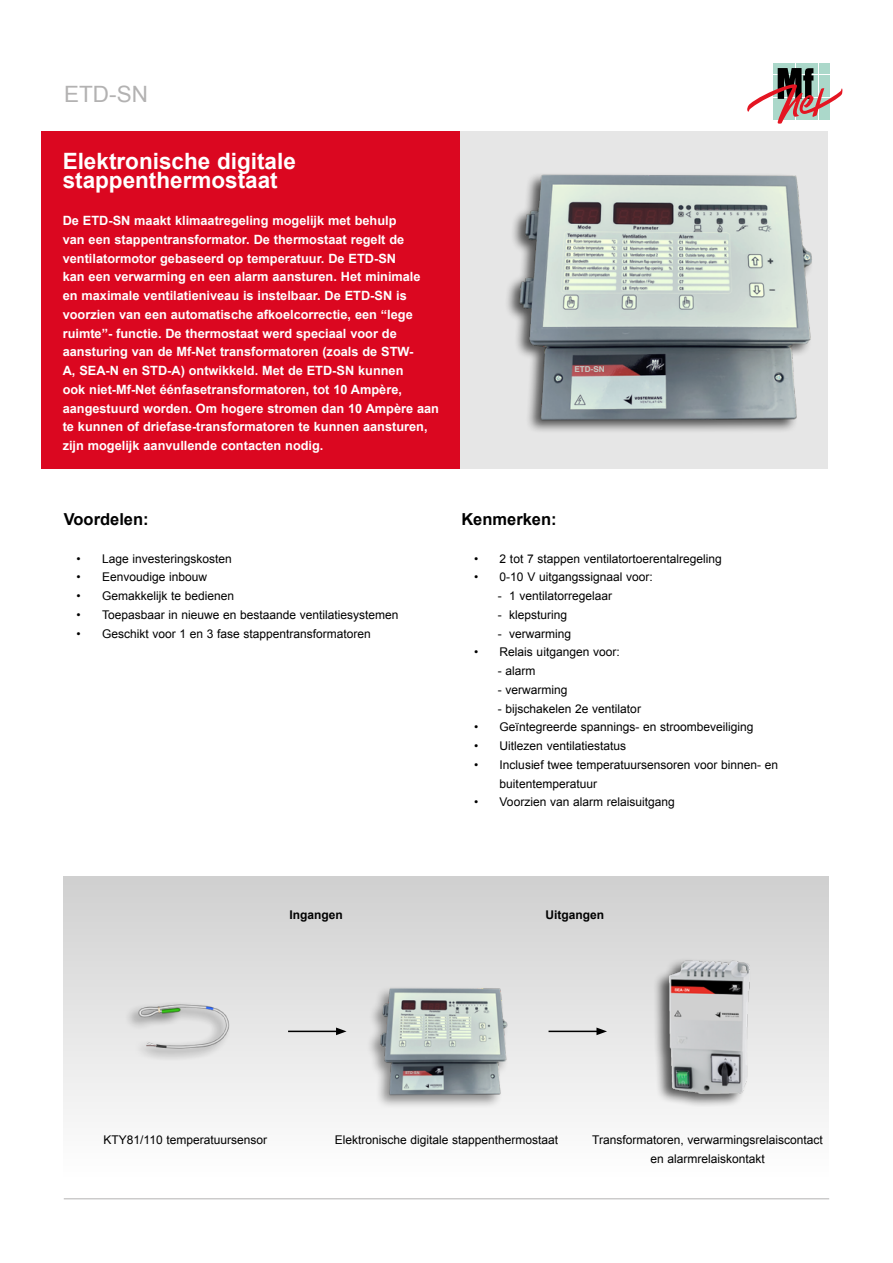
<style>
.page{position:relative;width:893px;height:1263px;background:#fff}
.page>*{position:absolute;margin:0;border:0;box-sizing:border-box;transform-origin:0 0}
.t1{font:700 22.5px/18.8px "Arial";color:#fff}
.t2{font:22.5px "Arial";color:#b3b2b2}
.t3{font:700 16.5px "Arial";color:#000}
.t4{font:700 12.75px/18.8px "Arial";color:#fff}
.t5{font:12px/18.8px "Arial";color:#000}
.t6{font:700 12px "Arial";color:#000}
.t7{font:700 8.1px "Helvetica";color:#c5cac4}
.t8{font:700 3.75px "Helvetica";color:#c5cac4}
</style>
<div class="page">
<hr style="left:64px;top:1198px;width:765px;height:1px;background:#b3b2b2">
<div style="left:64px;top:876px;width:765px;height:300px;background:linear-gradient(to bottom,#cfcfcf,#fdfdfd)"></div>
<div style="left:41px;top:131px;width:419px;height:338px;background:#db0720"></div>
<div style="left:460px;top:131px;width:368px;height:338px;background:#e6e6e6"></div>
<div style="left:773px;top:64px;width:10px;height:10px;background:#abd8ca"></div>
<div style="left:785px;top:64px;width:10px;height:10px;background:#abd8ca"></div>
<div style="left:796px;top:64px;width:10px;height:10px;background:#abd8ca"></div>
<div style="left:807px;top:64px;width:11px;height:10px;background:#abd8ca"></div>
<div style="left:819px;top:64px;width:10px;height:10px;background:#abd8ca"></div>
<svg style="left:747px;top:68px;width:95px;height:56px"></svg>
<hr style="left:288px;top:1031px;width:50px;height:1px;background:#000">
<svg style="left:336px;top:1027px;width:11px;height:8px"></svg>
<hr style="left:549px;top:1031px;width:50px;height:1px;background:#000">
<svg style="left:596px;top:1027px;width:11px;height:8px"></svg>
<img style="left:106px;top:947px;width:159px;height:159px">
<img style="left:633px;top:935px;width:138px;height:169px">
<img style="left:507px;top:174px;width:305px;height:257px">
<img style="left:351px;top:967px;width:187px;height:140px">
<h1 class="t2" style="left:64px;top:80px;width:85px">ETD-SN</h1>
<h1 class="t1" style="left:63px;top:152px;width:235px">Elektronische digitale stappenthermostaat</h1>
<p class="t4" style="left:63px;top:212px;width:378px">De ETD-SN maakt klimaatregeling mogelijk met behulp<br>van een stappentransformator. De thermostaat regelt de ventilatormotor gebaseerd op temperatuur. De ETD-SN<br>kan een verwarming en een alarm aansturen. Het minimale<br>en maximale ventilatieniveau is instelbaar. De ETD-SN is voorzien van een automatische afkoelcorrectie, een “lege ruimte”- functie. De thermostaat werd speciaal voor de aansturing van de Mf-Net transformatoren (zoals de STW-<br>A, SEA-N en STD-A) ontwikkeld. Met de ETD-SN kunnen<br>ook niet-Mf-Net éénfasetransformatoren, tot 10 Ampère, aangestuurd worden. Om hogere stromen dan 10 Ampère aan te kunnen of driefase-transformatoren te kunnen aansturen, zijn mogelijk aanvullende contacten nodig.</p>
<h2 class="t3" style="left:64px;top:508px;width:86px">Voordelen:</h2>
<p class="t5" style="left:77px;top:549px;width:157px">• Lage investeringskosten</p>
<p class="t5" style="left:77px;top:568px;width:132px">• Eenvoudige inbouw</p>
<p class="t5" style="left:77px;top:587px;width:159px">• Gemakkelijk te bedienen</p>
<p class="t5" style="left:77px;top:605px;width:324px">• Toepasbaar in nieuwe en bestaande ventilatiesystemen</p>
<p class="t5" style="left:77px;top:624px;width:296px">• Geschikt voor 1 en 3 fase stappentransformatoren</p>
<p class="t7" style="left:574px;top:363px;width:32px">ETD-SN</p>
<h2 class="t3" style="left:461px;top:508px;width:97px">Kenmerken:</h2>
<p class="t5" style="left:474px;top:549px;width:249px">• 2 tot 7 stappen ventilatortoerentalregeling</p>
<p class="t5" style="left:474px;top:568px;width:180px">• 0-10 V uitgangssignaal voor:</p>
<p class="t5" style="left:498px;top:587px;width:116px">- 1 ventilatorregelaar</p>
<p class="t5" style="left:498px;top:605px;width:71px">- klepsturing</p>
<p class="t5" style="left:498px;top:624px;width:75px">- verwarming</p>
<p class="t5" style="left:474px;top:643px;width:147px">• Relais uitgangen voor:</p>
<p class="t5" style="left:498px;top:662px;width:39px">- alarm</p>
<p class="t5" style="left:498px;top:680px;width:71px">- verwarming</p>
<p class="t5" style="left:498px;top:699px;width:145px">- bijschakelen 2e ventilator</p>
<p class="t5" style="left:474px;top:718px;width:281px">• Geïntegreerde spannings- en stroombeveiliging</p>
<p class="t5" style="left:474px;top:736px;width:153px">• Uitlezen ventilatiestatus</p>
<p class="t5" style="left:500px;top:755px;width:280px;text-indent:-26px">• Inclusief twee temperatuursensoren voor binnen- en buitentemperatuur</p>
<p class="t5" style="left:474px;top:793px;width:202px">• Voorzien van alarm relaisuitgang</p>
<p class="t6" style="left:289px;top:907px;width:55px">Ingangen</p>
<p class="t6" style="left:545px;top:907px;width:60px">Uitgangen</p>
<p class="t8" style="left:405px;top:1069px;width:16px">ETD-SN</p>
<p class="t5" style="left:104px;top:1130px;width:165px">KTY81/110 temperatuursensor</p>
<p class="t5" style="left:335px;top:1130px;width:225px">Elektronische digitale stappenthermostaat</p>
<p class="t5" style="left:592px;top:1130px;width:232px;text-align:center">Transformatoren, verwarmingsrelaiscontact en alarmrelaiskontakt</p>
</div>
